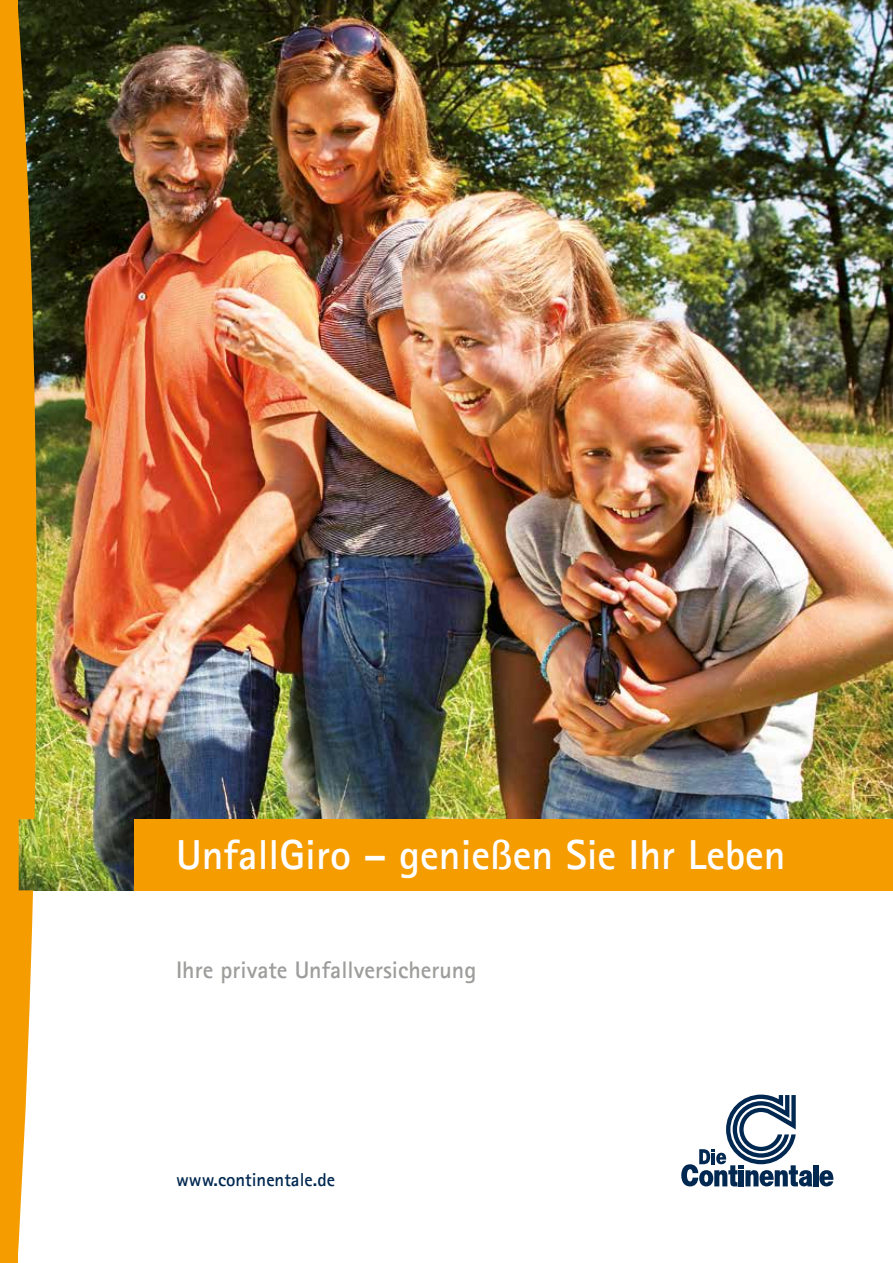
<style>
.page{position:relative;width:893px;height:1263px;background:#fff}
.page>*{position:absolute;margin:0;border:0;box-sizing:border-box;transform-origin:0 0}
.t1{font:700 42px "Agfa Rotis Sans Serif";color:#fff}
.t2{font:700 24px "Agfa Rotis Sans Serif";color:#9d9d9c}
.t3{font:700 18.75px "Agfa Rotis Sans Serif";color:#002851}
</style>
<div class="page">
<div style="left:813px;top:1165px;width:5px;height:21px;background:#002851"></div>
<svg style="left:681px;top:1094px;width:131px;height:92px"></svg>
<svg style="left:819px;top:1170px;width:14px;height:16px"></svg>
<img style="left:39px;top:0;width:854px;height:890px">
<div style="left:134px;top:819px;width:759px;height:71px;background:#f59c00"></div>
<svg style="left:17px;top:0;width:22px;height:1263px;fill:#f59c00"></svg>
<div style="left:0;top:0;width:17px;height:1263px;background:#f59c00"></div>
<p class="t1" style="left:176px;top:828px;width:611px">UnfallGiro – genießen Sie Ihr Leben</p>
<p class="t2" style="left:176px;top:954px;width:302px">Ihre private Unfallversicherung</p>
<p class="t3" style="left:176px;top:1168px;width:161px">www.continentale.de</p>
</div>
